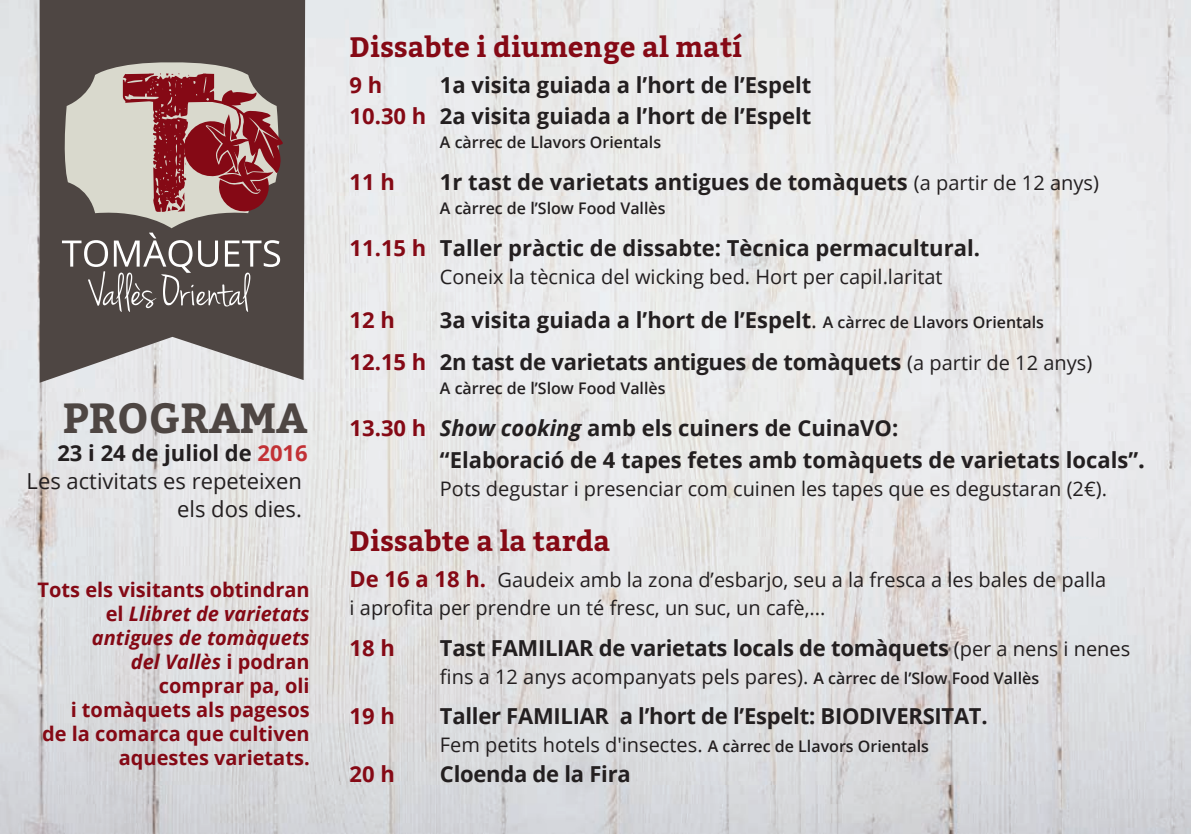
<style>
.page{position:relative;width:1191px;height:834px;background:#fff}
.page>*{position:absolute;margin:0;border:0;box-sizing:border-box;transform-origin:0 0}
.t1{font:700 42px "Bitter";color:#4e4643}
.t2{font:700 28px "Bitter";color:#850915}
.t3{font:700 22px/30px "Open Sans";color:#231f20}
.t4{font:22px/28px "Open Sans";color:#231f20;text-align:right}
.t5{font:700 22px "Open Sans";color:#850915}
.t6{font:20px/28px "Open Sans";color:#231f20}
.t7{font:700 20px/24px "Open Sans";color:#850915;text-align:right}
.t8{font:600 16px "Open Sans";color:#231f20}
.s1{font-weight:700}
.s2{font-weight:700;color:#c23135}
.s3{font-style:italic}
.s4{color:#850915}
.s5{font-weight:400;font-size:20px}
.s6{font-weight:400}
.s7{font-weight:600;font-size:16px}
.s8{font-size:24px}
.s9{font-weight:700;font-size:22px;color:#850915}
</style>
<div class="page">
<img style="left:0;top:0;width:1191px;height:833px">
<svg style="left:40px;top:0;width:265px;height:382px;background:#625c59"></svg>
<svg style="left:62px;top:62px;width:222px;height:250px;background:#8f7370"></svg>
<h1 class="t1" style="left:63px;top:386px;width:246px">PROGRAMA</h1>
<p class="t4" style="left:27px;top:438px;width:283px"><span class="s1">23 i 24 de juliol de</span> <span class="s2">2016<br></span>Les activitats es repeteixen els dos dies.</p>
<p class="t7" style="left:38px;top:577px;width:274px">Tots els visitants obtindran el <span class="s3">Llibret de varietats antigues de tomàquets<br>del Vallès</span> i podran<br>comprar pa, oli<br>i tomàquets als pagesos<br>de la comarca que cultiven aquestes varietats.</p>
<p class="t2" style="left:350px;top:26px;width:394px">Dissabte i diumenge al matí</p>
<p class="t5" style="left:350px;top:70px;width:34px">9 h</p>
<p class="t3" style="left:350px;top:70px;width:463px;text-align:right">1a visita guiada a l’hort de l’Espelt<br><span class="s4">10.30 h</span> 2a visita guiada a l’hort de l’Espelt</p>
<p class="t8" style="left:440px;top:131px;width:223px">A càrrec de Llavors Orientals</p>
<p class="t5" style="left:350px;top:166px;width:47px">11 h</p>
<p class="t3" style="left:440px;top:166px;width:660px">1r tast de varietats antigues de tomàquets <span class="s5">(a partir de 12 anys)</span></p>
<p class="t8" style="left:440px;top:197px;width:227px">A càrrec de l’Slow Food Vallès</p>
<p class="t3" style="left:350px;top:232px;width:632px"><span class="s4">11.15 h</span> Taller pràctic de dissabte: Tècnica permacultural.</p>
<p class="t6" style="left:440px;top:262px;width:504px">Coneix la tècnica del wicking bed. Hort per capil.laritat</p>
<p class="t5" style="left:350px;top:304px;width:47px">12 h</p>
<p class="t3" style="left:350px;top:298px;width:744px;line-height:42px;text-indent:90px">3a visita guiada a l’hort de l’Espelt<span class="s6">.</span> <span class="s7">A càrrec de Llavors Orientals<br></span><span class="s4">12.15 h</span> 2n tast de varietats antigues de tomàquets <span class="s5">(a partir de 12 anys)</span></p>
<p class="t8" style="left:440px;top:377px;width:227px">A càrrec de l’Slow Food Vallès</p>
<p class="t3" style="left:440px;top:411px;width:706px;line-height:32px;text-indent:-90px"><span class="s4">13.30 h</span> <span class="s3">Show cooking</span> amb els cuiners de CuinaVO:<br>“Elaboració de 4 tapes fetes amb tomàquets de varietats locals”<span class="s8">.</span></p>
<p class="t6" style="left:440px;top:474px;width:668px">Pots degustar i presenciar com cuinen les tapes que es degustaran (2€).</p>
<p class="t2" style="left:350px;top:520px;width:262px">Dissabte a la tarda</p>
<p class="t6" style="left:350px;top:565px;width:758px"><span class="s9">De 16 a 18 h.</span> Gaudeix amb la zona d’esbarjo, seu a la fresca a les bales de palla i aprofita per prendre un té fresc, un suc, un cafè,...</p>
<p class="t5" style="left:350px;top:632px;width:47px">18 h</p>
<p class="t3" style="left:440px;top:631px;width:692px">Tast FAMILIAR de varietats locals de tomàquets <span class="s5">(per a nens i nenes</span></p>
<p class="t6" style="left:440px;top:661px;width:600px">fins a 12 anys acompanyats pels pares). <span class="s7">A càrrec de l’Slow Food Vallès</span></p>
<p class="t5" style="left:350px;top:700px;width:47px">19 h</p>
<p class="t3" style="left:440px;top:699px;width:549px">Taller FAMILIAR a l’hort de l’Espelt: BIODIVERSITAT.</p>
<p class="t6" style="left:440px;top:729px;width:490px">Fem petits hotels d'insectes. <span class="s7">A càrrec de Llavors Orientals</span></p>
<p class="t5" style="left:350px;top:758px;width:47px">20 h</p>
<p class="t3" style="left:440px;top:757px;width:192px">Cloenda de la Fira</p>
</div>
